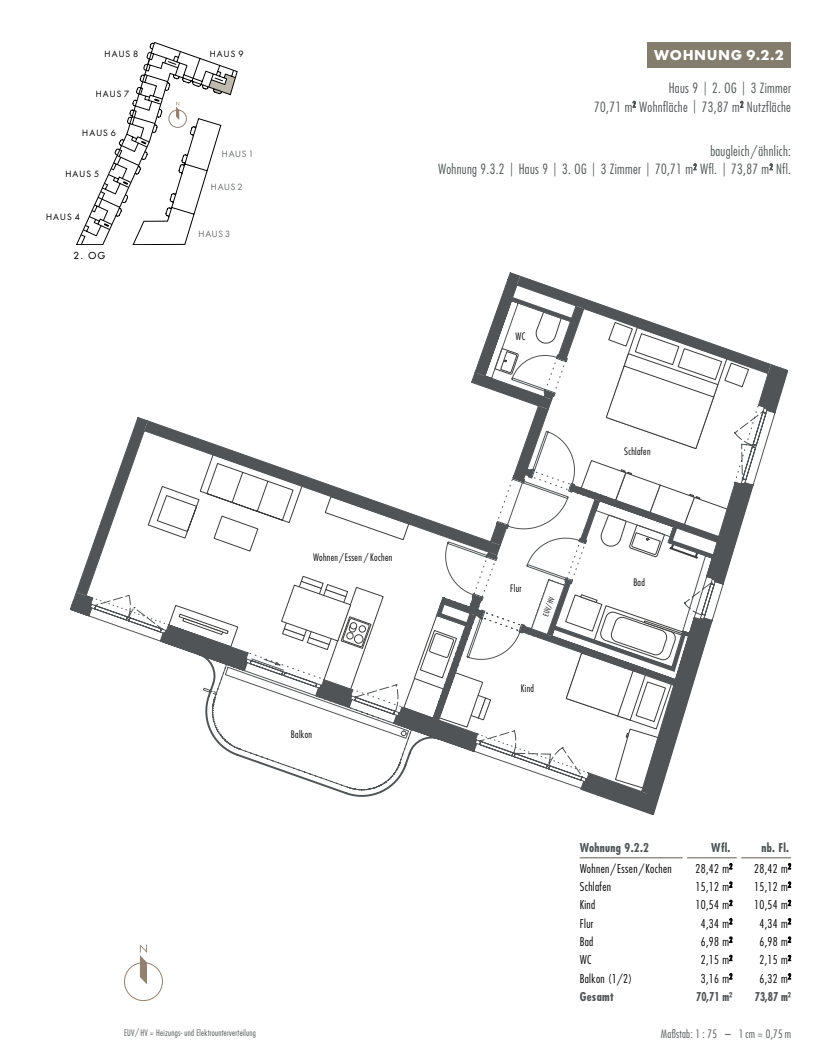
<style>
.page{position:relative;width:833px;height:1063px;background:#fff}
.page>*{position:absolute;margin:0;border:0;box-sizing:border-box;transform-origin:0 0}
.t1{font:700 14.88px "Futura PT";letter-spacing:.04em;color:#fff}
.t2{font:300 condensed 13.75px/18.8px "Futura";letter-spacing:.025em;color:#505456;text-align:right}
.t3{font:300 condensed 11.88px "Futura";letter-spacing:.03em;color:#000}
.t4{font:700 condensed 11.88px "Futura";letter-spacing:.025em;color:#505456}
.t5{font:700 condensed 11.88px "Futura";letter-spacing:.025em;color:#505456;scale:.9 1}
.t6{font:300 condensed 11.25px "Futura";letter-spacing:.025em;color:#505456}
.t7{font:300 condensed 10px "Futura";letter-spacing:.03em;color:#000}
.t8{font:9.38px "Futura";color:#000}
.t9{font:300 condensed 8.75px "Futura";letter-spacing:.03em;color:#505456}
.t10{font:8.38px "Futura";letter-spacing:.13em;color:#000}
.t11{font:8.38px "Futura";letter-spacing:.08em;color:#6a6d6e}
.t12{font:300 condensed 7.5px "Futura";color:#000}
</style>
<div class="page">
<svg style="left:70px;top:417px;width:90px;height:200px"></svg>
<svg style="left:91px;top:597px;width:69px;height:45px"></svg>
<svg style="left:160px;top:273px;width:628px;height:542px"></svg>
<svg style="left:434px;top:293px;width:288px;height:381px"></svg>
<div style="left:124px;top:962px;width:39px;height:39px;border:1px solid #938170;border-radius:50%"></div>
<svg style="left:140px;top:944px;width:7px;height:40px"></svg>
<div style="left:647px;top:42px;width:144px;height:26px;background:#847d6d"></div>
<svg style="left:682px;top:858px;width:55px;height:1px"></svg>
<hr style="left:580px;top:857px;width:102px;height:1px;background:#847d6d">
<hr style="left:687px;top:857px;width:49px;height:1px;background:#847d6d">
<hr style="left:741px;top:857px;width:50px;height:1px;background:#847d6d">
<svg style="left:76px;top:42px;width:161px;height:203px"></svg>
<p class="t10" style="left:104px;top:48px;width:35px">HAUS 8</p>
<p class="t10" style="left:210px;top:49px;width:35px">HAUS 9</p>
<p class="t10" style="left:96px;top:88px;width:35px">HAUS 7</p>
<p class="t10" style="left:82px;top:127px;width:35px">HAUS 6</p>
<p class="t10" style="left:65px;top:168px;width:35px">HAUS 5</p>
<p class="t10" style="left:46px;top:211px;width:35px">HAUS 4</p>
<p class="t8" style="left:73px;top:249px;width:33px">2. OG</p>
<p class="t11" style="left:222px;top:148px;width:33px">HAUS 1</p>
<p class="t11" style="left:211px;top:182px;width:33px">HAUS 2</p>
<p class="t11" style="left:199px;top:228px;width:33px">HAUS 3</p>
<p class="t7" style="left:313px;top:551px;width:81px">Wohnen/Essen / Kochen</p>
<p class="t7" style="left:291px;top:728px;width:23px">Balkon</p>
<p class="t1" style="left:654px;top:46px;width:131px">WOHNUNG 9.2.2</p>
<p class="t2" style="left:594px;top:79px;width:198px">Haus 9 | 2. OG | 3 Zimmer<br>70,71 m<sup>2</sup> Wohnfläche | 73,87 m<sup>2</sup> Nutzfläche</p>
<p class="t2" style="left:438px;top:141px;width:354px">baugleich/ähnlich:<br>Wohnung 9.3.2 | Haus 9 | 3. OG | 3 Zimmer | 70,71 m<sup>2</sup> Wfl. | 73,87 m<sup>2</sup> Nfl.</p>
<p class="t7" style="left:515px;top:330px;width:12px">WC</p>
<p class="t7" style="left:510px;top:582px;width:13px">Flur</p>
<p class="t12" style="left:541px;top:614px;width:22px;rotate:-71deg">EUV/HV</p>
<p class="t7" style="left:521px;top:682px;width:15px">Kind</p>
<p class="t7" style="left:624px;top:445px;width:28px">Schlafen</p>
<p class="t7" style="left:633px;top:576px;width:13px">Bad</p>
<p class="t4" style="left:580px;top:840px;width:71px">Wohnung 9.2.2</p>
<p class="t4" style="left:711px;top:840px;width:21px">Wfl.</p>
<p class="t4" style="left:761px;top:840px;width:29px">nb. Fl.</p>
<p class="t3" style="left:579px;top:861px;width:93px">Wohnen/Essen/Kochen</p>
<p class="t3" style="left:695px;top:861px;width:38px">28,42 m²</p>
<p class="t3" style="left:754px;top:861px;width:38px">28,42 m²</p>
<p class="t3" style="left:580px;top:879px;width:33px">Schlafen</p>
<p class="t3" style="left:695px;top:879px;width:38px">15,12 m²</p>
<p class="t3" style="left:754px;top:879px;width:38px">15,12 m²</p>
<p class="t3" style="left:580px;top:897px;width:17px">Kind</p>
<p class="t3" style="left:695px;top:897px;width:38px">10,54 m²</p>
<p class="t3" style="left:754px;top:897px;width:38px">10,54 m²</p>
<p class="t3" style="left:580px;top:916px;width:15px">Flur</p>
<p class="t3" style="left:701px;top:916px;width:33px">4,34 m²</p>
<p class="t3" style="left:759px;top:916px;width:33px">4,34 m²</p>
<p class="t3" style="left:580px;top:934px;width:15px">Bad</p>
<p class="t3" style="left:701px;top:934px;width:33px">6,98 m²</p>
<p class="t3" style="left:759px;top:934px;width:33px">6,98 m²</p>
<p class="t3" style="left:580px;top:953px;width:13px">WC</p>
<p class="t3" style="left:701px;top:953px;width:33px">2,15 m²</p>
<p class="t3" style="left:759px;top:953px;width:33px">2,15 m²</p>
<p class="t3" style="left:580px;top:971px;width:54px">Balkon (1/2)</p>
<p class="t3" style="left:701px;top:971px;width:33px">3,16 m²</p>
<p class="t3" style="left:759px;top:971px;width:33px">6,32 m²</p>
<p class="t4" style="left:580px;top:989px;width:35px">Gesamt</p>
<p class="t5" style="left:696px;top:989px;width:42px">70,71 m²</p>
<p class="t5" style="left:755px;top:989px;width:42px">73,87 m²</p>
<p class="t9" style="left:124px;top:1027px;width:133px">EUV/ HV = Heizungs- und Elektrounterverteilung</p>
<p class="t6" style="left:661px;top:1027px;width:131px">Maßstab: 1 : 75 – 1 cm = 0,75 m</p>
</div>
